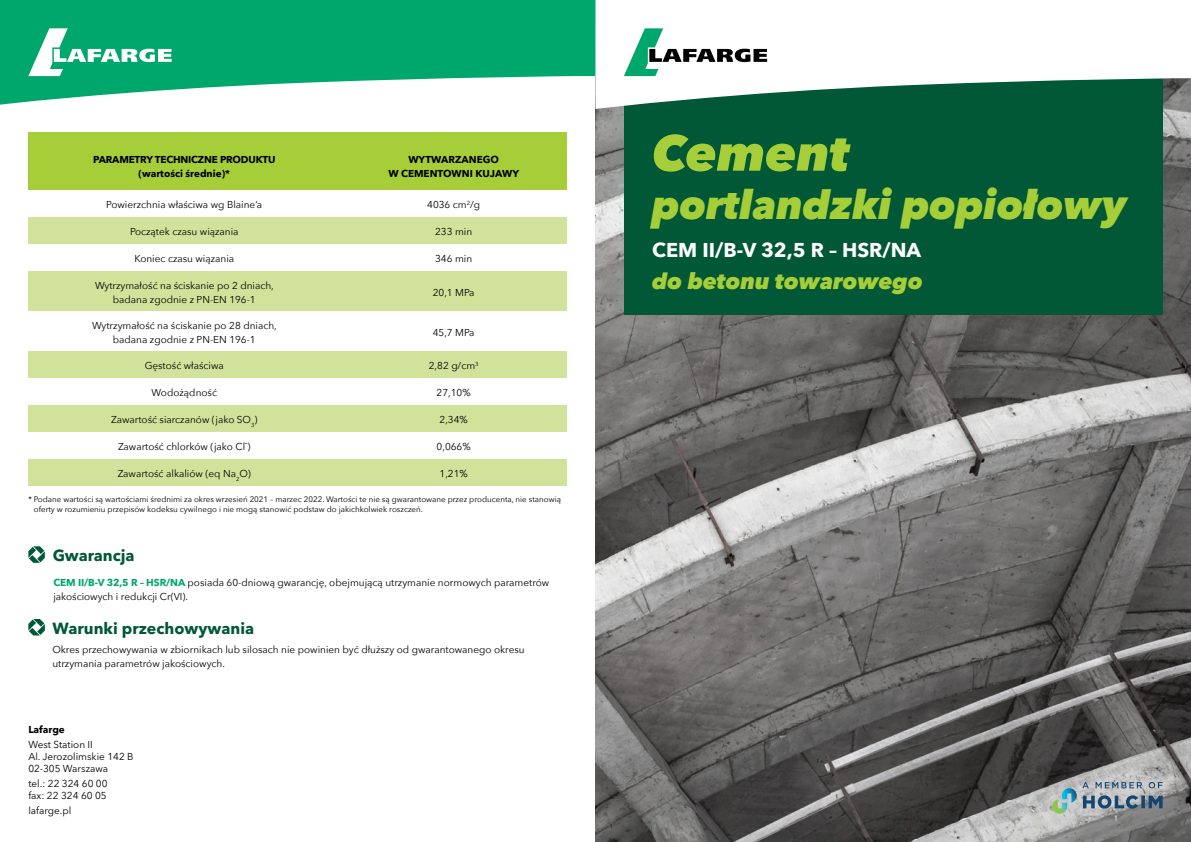
<style>
.page{position:relative;width:1191px;height:842px;background:#fff}
.page>*{position:absolute;margin:0;border:0;box-sizing:border-box;transform-origin:0 0}
.t1{font:italic 800 50px "Avenir Next";color:#a6ce39}
.t2{font:italic 800 40px "Avenir Next";color:#a6ce39}
.t3{font:italic 800 22.2px "Avenir Next";color:#a6ce39}
.t4{font:700 20px "Avenir Next";color:#fff}
.t5{font:700 16px "Avenir Lafarge";color:#005836}
.t6{font:10px/14px "Avenir Next";color:#000}
.t7{font:10px/12px "Avenir Lafarge";color:#000}
.t8{font:700 10px/14px "Avenir Next";letter-spacing:-.02em;color:#000;text-align:center}
.t9{font:700 10px/14px "Avenir Next";color:#000;text-align:center}
.t10{font:700 10px "Avenir Lafarge";color:#000}
.t11{font:8px/9.9px "Avenir Next";color:#000}
.s1{font-family:"Avenir Next Condensed";font-weight:500}
.s2{font-weight:700;color:#00a76d}
</style>
<div class="page">
<img style="left:595px;top:109px;width:596px;height:733px">
<div style="left:624px;top:28px;width:538px;height:287px;background:#005836"></div>
<svg style="left:595px;top:0;width:596px;height:109px;fill:#fff"></svg>
<svg style="left:624px;top:28px;width:143px;height:48px;background:#b8cec7"></svg>
<svg style="left:1083px;top:795px;width:79px;height:14px"></svg>
<svg style="left:1052px;top:788px;width:24px;height:26px"></svg>
<svg style="left:1082px;top:782px;width:80px;height:6px"></svg>
<svg style="left:0;top:0;width:595px;height:105px;fill:#00a76d"></svg>
<svg style="left:28px;top:28px;width:144px;height:48px"></svg>
<svg style="left:28px;top:546px;width:17px;height:17px"></svg>
<svg style="left:28px;top:619px;width:17px;height:16px"></svg>
<div style="left:28px;top:217px;width:539px;height:26px;background:#d1e39b"></div>
<div style="left:28px;top:352px;width:539px;height:26px;background:#d1e39b"></div>
<div style="left:28px;top:405px;width:539px;height:27px;background:#d1e39b"></div>
<div style="left:28px;top:459px;width:539px;height:26px;background:#d1e39b"></div>
<div style="left:28px;top:271px;width:539px;height:39px;background:#d1e39b"></div>
<div style="left:28px;top:132px;width:539px;height:58px;background:#a6ce39"></div>
<p class="t8" style="left:93px;top:152px;width:184px">PARAMETRY TECHNICZNE PRODUKTU (wartości średnie)*</p>
<p class="t9" style="left:388px;top:152px;width:132px">WYTWARZANEGO<br>W CEMENTOWNI KUJAWY</p>
<p class="t6" style="left:106px;top:197px;width:157px">Powierzchnia właściwa wg Blaine’a</p>
<p class="t6" style="left:427px;top:197px;width:54px">4036 cm<sup>2</sup>/g</p>
<p class="t6" style="left:130px;top:224px;width:110px">Początek czasu wiązania</p>
<p class="t6" style="left:435px;top:224px;width:39px">233 min</p>
<p class="t6" style="left:134px;top:251px;width:101px">Koniec czasu wiązania</p>
<p class="t6" style="left:435px;top:251px;width:39px">346 min</p>
<p class="t6" style="left:95px;top:278px;width:180px;text-align:center">Wytrzymałość na ściskanie po 2 dniach, badana zgodnie z PN-EN 196-1</p>
<p class="t6" style="left:433px;top:285px;width:43px">20,1 MPa</p>
<p class="t6" style="left:92px;top:318px;width:186px;text-align:center">Wytrzymałość na ściskanie po 28 dniach, badana zgodnie z PN-EN 196-1</p>
<p class="t6" style="left:433px;top:325px;width:43px">45,7 MPa</p>
<p class="t6" style="left:145px;top:358px;width:81px">Gęstość właściwa</p>
<p class="t6" style="left:429px;top:358px;width:51px">2,82 g/cm<sup>3</sup></p>
<p class="t6" style="left:152px;top:385px;width:67px">Wodożądność</p>
<p class="t6" style="left:436px;top:385px;width:36px">27,10%</p>
<p class="t6" style="left:111px;top:412px;width:148px">Zawartość siarczanów (jako SO<sub>3</sub>)</p>
<p class="t6" style="left:439px;top:412px;width:30px">2,34%</p>
<p class="t6" style="left:118px;top:439px;width:134px">Zawartość chlorków (jako Cl¯)</p>
<p class="t6" style="left:436px;top:439px;width:36px">0,066%</p>
<p class="t6" style="left:118px;top:466px;width:135px">Zawartość alkaliów (eq Na<sub>2</sub>O)</p>
<p class="t6" style="left:439px;top:466px;width:30px">1,21%</p>
<p class="t11" style="left:34px;top:494px;width:528px;text-indent:-5px"><span class="s1">*</span> Podane wartości są wartościami średnimi za okres wrzesień 2021 – marzec 2022. Wartości te nie są gwarantowane przez producenta, nie stanowią oferty w rozumieniu przepisów kodeksu cywilnego i nie mogą stanowić podstaw do jakichkolwiek roszczeń.</p>
<h3 class="t5" style="left:53px;top:542px;width:83px">Gwarancja</h3>
<p class="t6" style="left:53px;top:575px;width:497px"><span class="s2">CEM II/B-V 32,5 R – HSR/NA</span> posiada 60-dniową gwarancję, obejmującą utrzymanie normowych parametrów jakościowych i redukcji Cr(VI).</p>
<h3 class="t5" style="left:53px;top:615px;width:203px">Warunki przechowywania</h3>
<p class="t6" style="left:52px;top:642px;width:474px">Okres przechowywania w zbiornikach lub silosach nie powinien być dłuższy od gwarantowanego okresu utrzymania parametrów jakościowych.</p>
<p class="t10" style="left:28px;top:722px;width:38px">Lafarge</p>
<p class="t7" style="left:28px;top:737px;width:107px">West Station II<br>Al. Jerozolimskie 142 B<br>02-305 Warszawa</p>
<p class="t7" style="left:28px;top:776px;width:81px">tel.: 22 324 60 00 fax: 22 324 60 05</p>
<p class="t7" style="left:28px;top:803px;width:45px">lafarge.pl</p>
<h1 class="t1" style="left:652px;top:122px;width:199px">Cement</h1>
<h2 class="t2" style="left:652px;top:180px;width:476px">portlandzki popiołowy</h2>
<h3 class="t4" style="left:652px;top:233px;width:270px">CEM II/B-V 32,5 R – HSR/NA</h3>
<h3 class="t3" style="left:652px;top:268px;width:272px">do betonu towarowego</h3>
</div>
